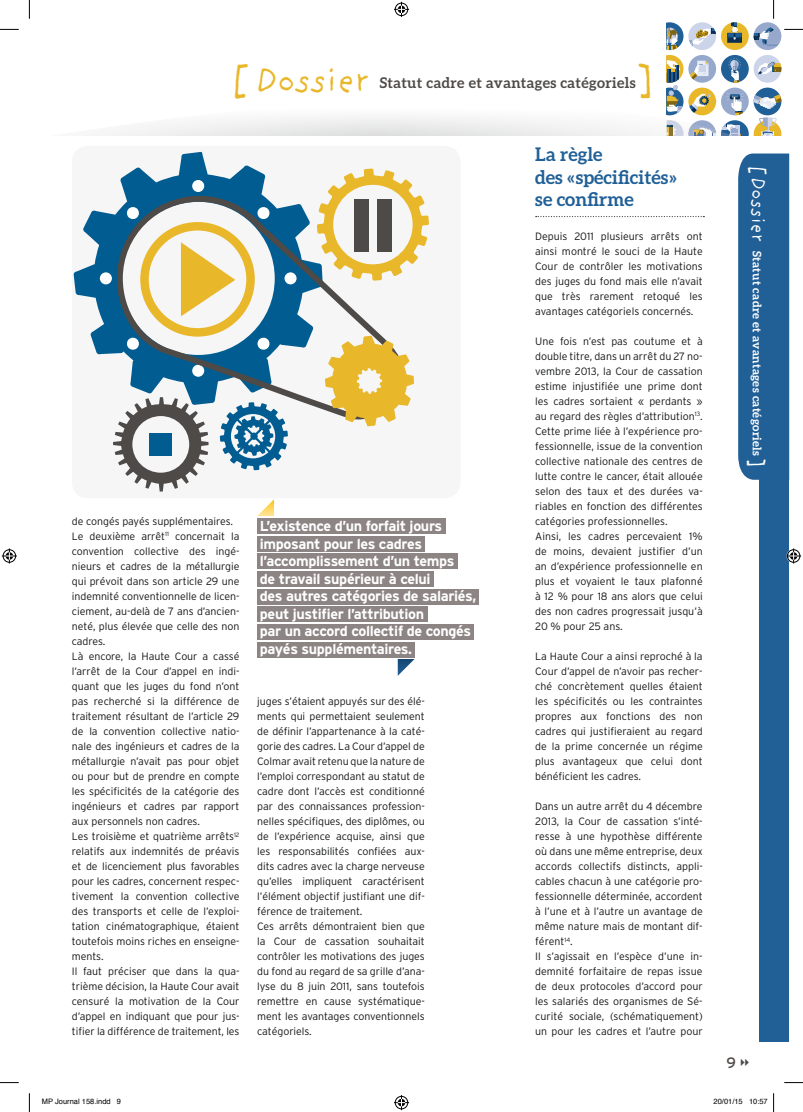
<style>
.page{position:relative;width:803px;height:1112px;background:#fff}
.page>*{position:absolute;margin:0;border:0;box-sizing:border-box;transform-origin:0 0}
.t1{font:46.38px "Providence Sans";color:#e9b72a}
.t2{font:34.75px "Providence Sans";letter-spacing:-.045em;color:#e9b72a}
.t3{font:700 18.75px/22.5px "Aleo";color:#216097}
.t4{font:15px "Interstate";color:#4e4a48}
.t5{font:700 14.75px "Aleo";letter-spacing:.025em;color:#4e4a48}
.t6{font:700 14.38px/17.5px "Interstate";letter-spacing:-.025em;color:#fff}
.t7{font:700 11.75px "Aleo";letter-spacing:.025em;color:#fff}
.t8{font:300 10.62px/15px "Interstate";letter-spacing:-.005em;color:#151616}
.t9{font:7.5px "Helvetica";color:#000}
.s1{font-size:46.38px}
.s2{font-family:"Providence Sans";font-weight:400;font-size:25px}
.s3{font-family:"Providence Sans";font-weight:400;font-size:20px}
</style>
<div class="page">
<img style="left:105px;top:102px;width:562px;height:34px">
<svg style="left:220px;top:422px;width:68px;height:48px"></svg>
<svg style="left:74px;top:152px;width:192px;height:203px;fill:#f6f6f6"></svg>
<div style="left:100px;top:272px;width:12px;height:12px;background:#fff;border-radius:50%"></div>
<div style="left:192px;top:180px;width:12px;height:12px;background:#fff;border-radius:50%"></div>
<svg style="left:114px;top:193px;width:267px;height:229px"></svg>
<svg style="left:325px;top:335px;width:89px;height:91px"></svg>
<svg style="left:316px;top:168px;width:113px;height:112px"></svg>
<svg style="left:113px;top:397px;width:95px;height:94px"></svg>
<div style="left:150px;top:433px;width:22px;height:22px;background:#005c91"></div>
<div style="left:759px;top:310px;width:30px;height:731px;background:#216097"></div>
<div style="left:738px;top:153px;width:51px;height:326px;background:#216097"></div>
<svg style="left:536px;top:216px;width:168px;height:1px"></svg>
<div style="left:257px;top:518px;width:189px;height:15px;background:#8c8583"></div>
<div style="left:257px;top:571px;width:177px;height:15px;background:#8c8583"></div>
<div style="left:257px;top:606px;width:171px;height:16px;background:#8c8583"></div>
<div style="left:257px;top:641px;width:158px;height:16px;background:#8c8583"></div>
<div style="left:257px;top:535px;width:168px;height:16px;background:#8c8583"></div>
<div style="left:257px;top:588px;width:222px;height:16px;background:#8c8583"></div>
<div style="left:257px;top:624px;width:217px;height:15px;background:#8c8583"></div>
<div style="left:257px;top:553px;width:201px;height:16px;background:#8c8583"></div>
<svg style="left:257px;top:499px;width:17px;height:17px"></svg>
<svg style="left:398px;top:659px;width:17px;height:16px"></svg>
<svg style="left:0;top:29px;width:19px;height:1px"></svg>
<svg style="left:0;top:1082px;width:19px;height:1px"></svg>
<svg style="left:784px;top:1082px;width:19px;height:1px"></svg>
<svg style="left:29px;top:0;width:1px;height:19px"></svg>
<svg style="left:29px;top:1093px;width:1px;height:18px"></svg>
<svg style="left:667px;top:0;width:136px;height:136px"></svg>
<svg style="left:394px;top:2px;width:15px;height:15px"></svg>
<svg style="left:394px;top:1095px;width:15px;height:14px"></svg>
<svg style="left:2px;top:548px;width:15px;height:15px"></svg>
<svg style="left:786px;top:548px;width:15px;height:15px"></svg>
<svg style="left:773px;top:1093px;width:1px;height:18px"></svg>
<h2 class="t2" style="left:232px;top:59px;width:139px"><span class="s1">[</span> Dossier</h2>
<h1 class="t1" style="left:636px;top:53px;width:18px">]</h1>
<h3 class="t5" style="left:380px;top:74px;width:257px">Statut cadre et avantages catégoriels</h3>
<p class="t8" style="left:72px;top:513px;width:169px">de congés payés supplémentaires.<br>Le deuxième arrêt<sup>11</sup> concernait la convention collective des ingé&shy;nieurs et cadres de la métallurgie qui prévoit dans son article 29 une indemnité conventionnelle de licen&shy;ciement, au-delà de 7 ans d’ancien&shy;neté, plus élevée que celle des non cadres.<br>Là encore, la Haute Cour a cassé l’arrêt de la Cour d’appel en indi&shy;quant que les juges du fond n’ont pas recherché si la différence de traitement résultant de l’article 29 de la convention collective natio&shy;nale des ingénieurs et cadres de la métallurgie n’avait pas pour objet ou pour but de prendre en compte les spécificités de la catégorie des ingénieurs et cadres par rapport aux personnels non cadres.<br>Les troisième et quatrième arr êts<sup>12 </sup>relatifs aux indemnités de préavis et de licenciement plus favorables pour les cadres, concernent respec&shy;tivement la convention collective des transports et celle de l’exploi&shy;tation cinématographique, étaient toutefois moins riches en enseigne&shy;ments.<br>Il faut préciser que dans la qua&shy;trième décision, la Haute Cour avait censuré la motivation de la Cour d’appel en indiquant que pour jus&shy;tifier la différence de traitement, les</p>
<p class="t6" style="left:260px;top:517px;width:218px">L’existence d’un forfait jours imposant pour les cadres l’accomplissement d’un temps<br>de travail supérieur à celui<br>des autres catégories de salariés, peut justifier l’attribution<br>par un accord collectif de congés payés supplémentaires.</p>
<p class="t8" style="left:257px;top:693px;width:169px">juges s’étaient appuyés sur des élé&shy;ments qui permettaient seulement de définir l’appartenance à la caté&shy;gorie des cadres. La Cour d’appel de Colmar avait retenu que la nature de l’emploi correspondant au statut de cadre dont l’accès est conditionné par des connaissances profession&shy;nelles spécifiques, des diplômes, ou de l’expérience acquise, ainsi que les responsabilités confiées aux&shy;dits cadres avec la charge nerveuse qu’elles impliquent caractérisent l’élément objectif justifiant une dif&shy;férence de traitement.<br>Ces arrêts démontraient bien que la Cour de cassation souhaitait contrôler les motivations des juges du fond au regard de sa grille d’ana&shy;lyse du 8 juin 2011, sans toutefois remettre en cause systématique&shy;ment les avantages conventionnels catégoriels.</p>
<h3 class="t3" style="left:535px;top:143px;width:143px">La règle<br>des « spécificités » se confirme</h3>
<p class="t8" style="left:535px;top:228px;width:169px;text-align:justify">Depuis 2011 plusieurs arrêts ont ainsi montré le souci de la Haute Cour de contrôler les motivations des juges du fond mais elle n’avait que très rarement retoqué les avantages catégoriels concernés.</p>
<p class="t8" style="left:535px;top:333px;width:169px">Une fois n’est pas coutume et à double titre, dans un arrêt du 27 no&shy;vembre 2013, la Cour de cassation estime injustifiée une prime dont les cadres sortaient « perdants » au regard des règles d’attribution<sup>13</sup>.<br>Cette prime liée à l’expérience pro&shy;fessionnelle, issue de la convention collective nationale des centres de lutte contre le cancer, était allouée selon des taux et des durées va&shy;riables en fonction des différentes catégories professionnelles.<br>Ainsi, les cadres percevaient 1% de moins, devaient justifier d’un an d’expérience professionnelle en plus et voyaient le taux plafonné à 12 % pour 18 ans alors que celui des non cadres progressait jusqu’à 20 % pour 25 ans.</p>
<p class="t8" style="left:535px;top:648px;width:169px;text-align:justify">La Haute Cour a ainsi reproché à la Cour d’appel de n’avoir pas recher&shy;ché concrètement quelles étaient les spécificités ou les contraintes propres aux fonctions des non cadres qui justifieraient au regard de la prime concernée un régime plus avantageux que celui dont bénéficient les cadres.</p>
<p class="t8" style="left:535px;top:798px;width:169px">Dans un autre arrêt du 4 décembre<br>2013, la Cour de cassation s’inté&shy;resse à une hypothèse différente où dans une même entreprise, deux accords collectifs distincts, appli&shy;cables chacun à une catégorie pro&shy;fessionnelle déterminée, accordent à l’une et à l’autre un avantage de même nature mais de montant dif&shy;férent<sup>14</sup>.<br>Il s’agissait en l’espèce d’une in&shy;demnité forfaitaire de repas issue de deux protocoles d’accord pour les salariés des organismes de Sé&shy;curité sociale, (schématiquement) un pour les cadres et l’autre pour</p>
<p class="t7" style="left:764px;top:166px;width:302px;rotate:90deg"><span class="s2">[</span><span class="s3">Dossier</span> Statut cadre et avantages catégoriels <span class="s2">]</span></p>
<h3 class="t4" style="left:726px;top:1053px;width:11px">9</h3>
<p class="t9" style="left:42px;top:1095px;width:81px">MP Journal 158.indd 9</p>
<p class="t9" style="left:713px;top:1095px;width:56px">20/01/15 10:57</p>
</div>
